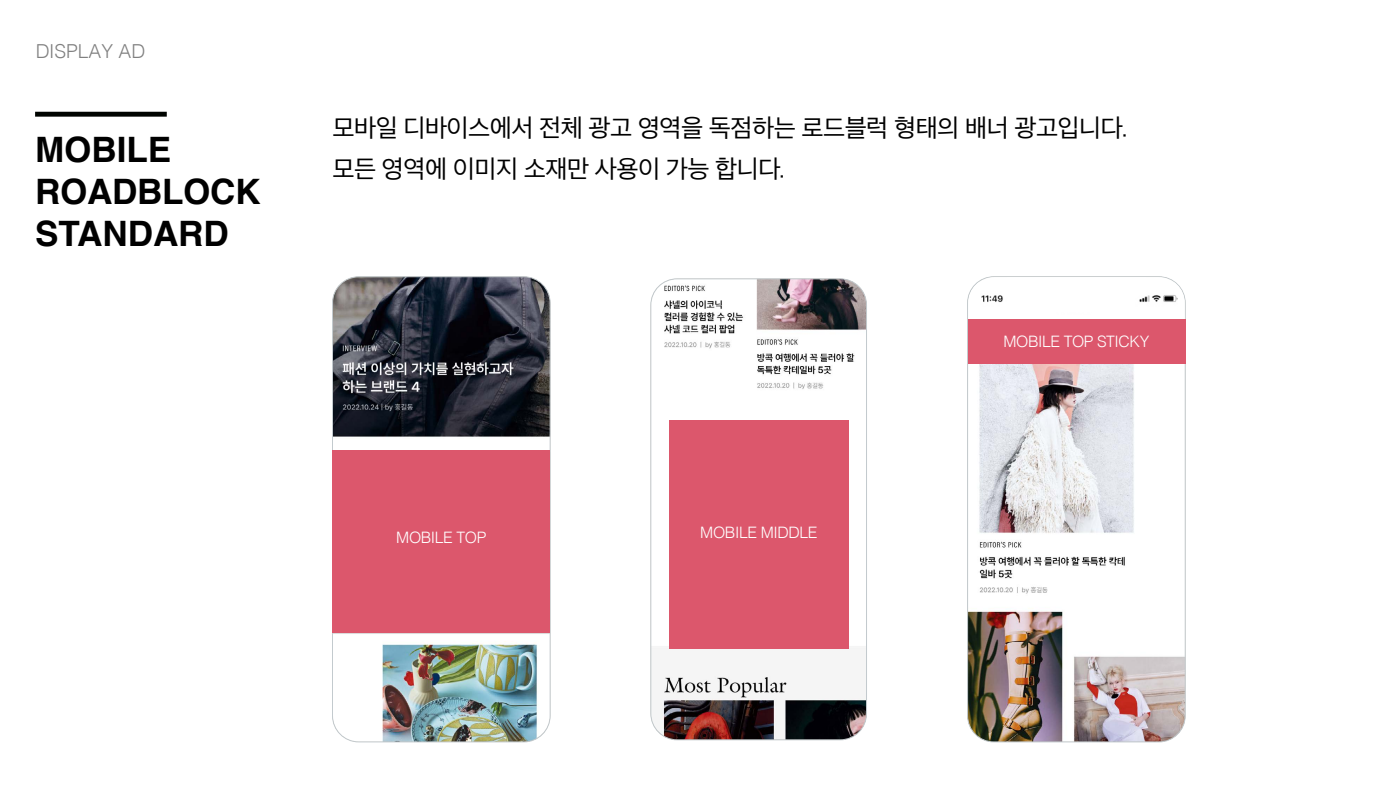
<style>
.page{position:relative;width:1400px;height:788px;background:#fff}
.page>*{position:absolute;margin:0;border:0;box-sizing:border-box;transform-origin:0 0}
.t1{font:700 35px/42px "Helvetica";color:#000}
.t2{font:25.55px/41.3px "Apple SD Gothic Neo";letter-spacing:-.02em;color:#000}
.t3{font:300 19.25px "Helvetica";color:#000}
.t4{font:300 15.75px "Helvetica";letter-spacing:-.025em;color:#fff}
</style>
<div class="page">
<div style="left:35px;top:112px;width:132px;height:5px;background:#000300"></div>
<img style="left:332px;top:277px;width:218px;height:464px">
<div style="left:332px;top:450px;width:218px;height:182px;background:#dc576c"></div>
<img style="left:651px;top:279px;width:216px;height:460px">
<div style="left:651px;top:279px;width:216px;height:461px;border:1px solid #c3cace;border-radius:26px"></div>
<svg style="left:657px;top:420px;width:205px;height:229px;background:#e06b7d"></svg>
<img style="left:968px;top:364px;width:217px;height:377px">
<div style="left:967px;top:276px;width:218px;height:466px;border:1px solid #c3cace;border-radius:26px"></div>
<svg style="left:968px;top:277px;width:218px;height:87px"></svg>
<p class="t3" style="left:35px;top:35px;width:112px">DISPLAY AD</p>
<h1 class="t1" style="left:35px;top:132px;width:227px">MOBILE<br>ROADBLOCK<br>STANDARD</h1>
<p class="t2" style="left:332px;top:106px;width:797px">모바일 디바이스에서 전체 광고 영역을 독점하는 로드블럭 형태의 배너 광고입니다. 모든 영역에 이미지 소재만 사용이 가능 합니다.</p>
<p class="t4" style="left:396px;top:524px;width:92px">MOBILE TOP</p>
<p class="t4" style="left:700px;top:518px;width:119px">MOBILE MIDDLE</p>
<p class="t4" style="left:1004px;top:328px;width:147px">MOBILE TOP STICKY</p>
</div>
